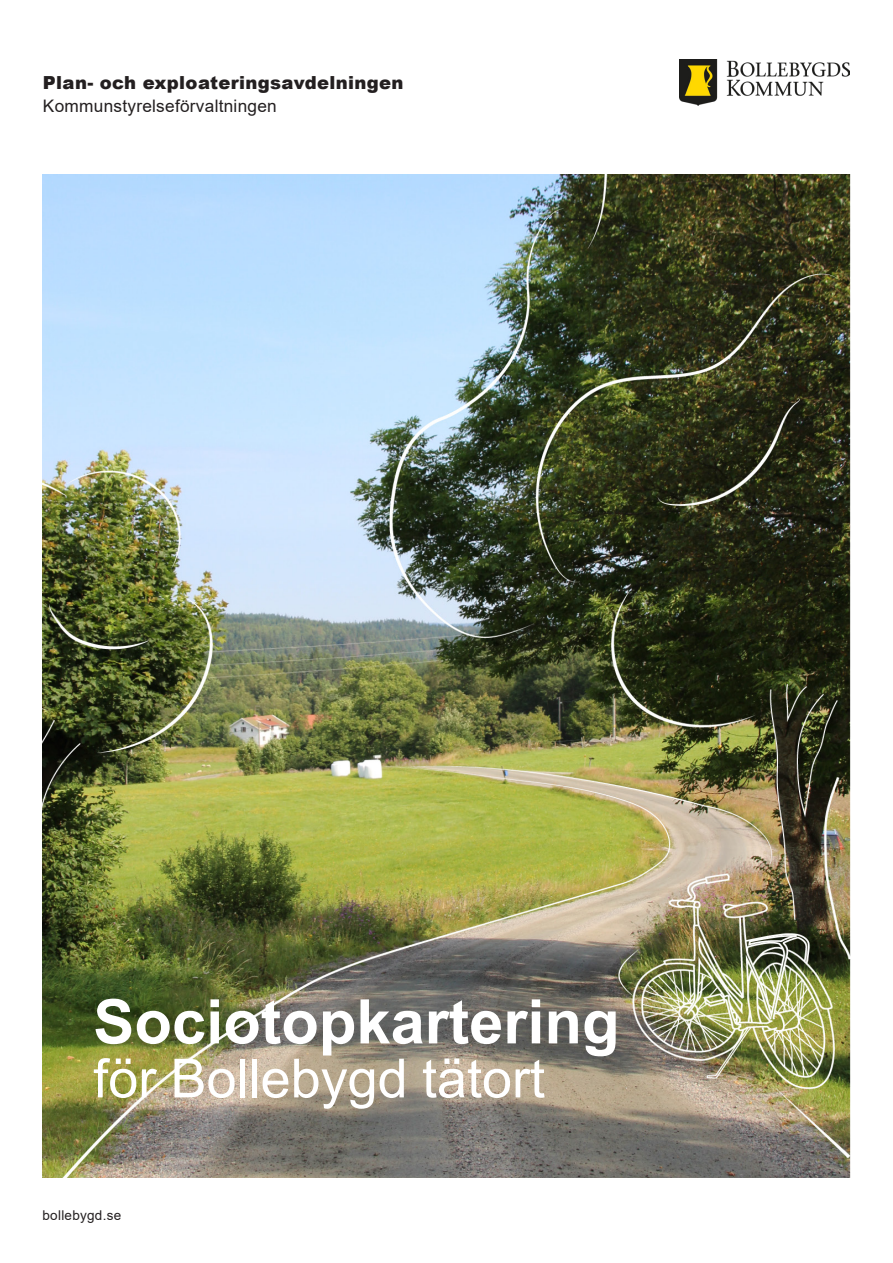
<style>
.page{position:relative;width:893px;height:1263px;background:#fff}
.page>*{position:absolute;margin:0;border:0;box-sizing:border-box;transform-origin:0 0}
.Rubrik_0{font:700 61.5px "Arial";color:#fff}
.Rubrik_0-2{font:54px "Arial";color:#fff}
.Sidhuvud_Black{font:900 18px "Arial";letter-spacing:.02em;color:#231f20}
.Sidhuvud_Book{font:17.25px "Arial";letter-spacing:.015em;color:#231f20}
.t1{font:13.5px "Arial";letter-spacing:.02em;color:#231f20}
</style>
<div class="page">
<img style="left:43px;top:174px;width:807px;height:1004px">
<img style="left:680px;top:60px;width:170px;height:46px">
<p class="Sidhuvud_Black" style="left:43px;top:70px;width:362px">Plan- och exploateringsavdelningen</p>
<p class="Sidhuvud_Book" style="left:43px;top:94px;width:235px">Kommunstyrelseförvaltningen</p>
<h1 class="Rubrik_0" style="left:93px;top:978px;width:528px">Sociotopkartering</h1>
<h1 class="Rubrik_0-2" style="left:93px;top:1041px;width:453px">för Bollebygd tätort</h1>
<p class="t1" style="left:43px;top:1206px;width:80px">bollebygd.se</p>
</div>
